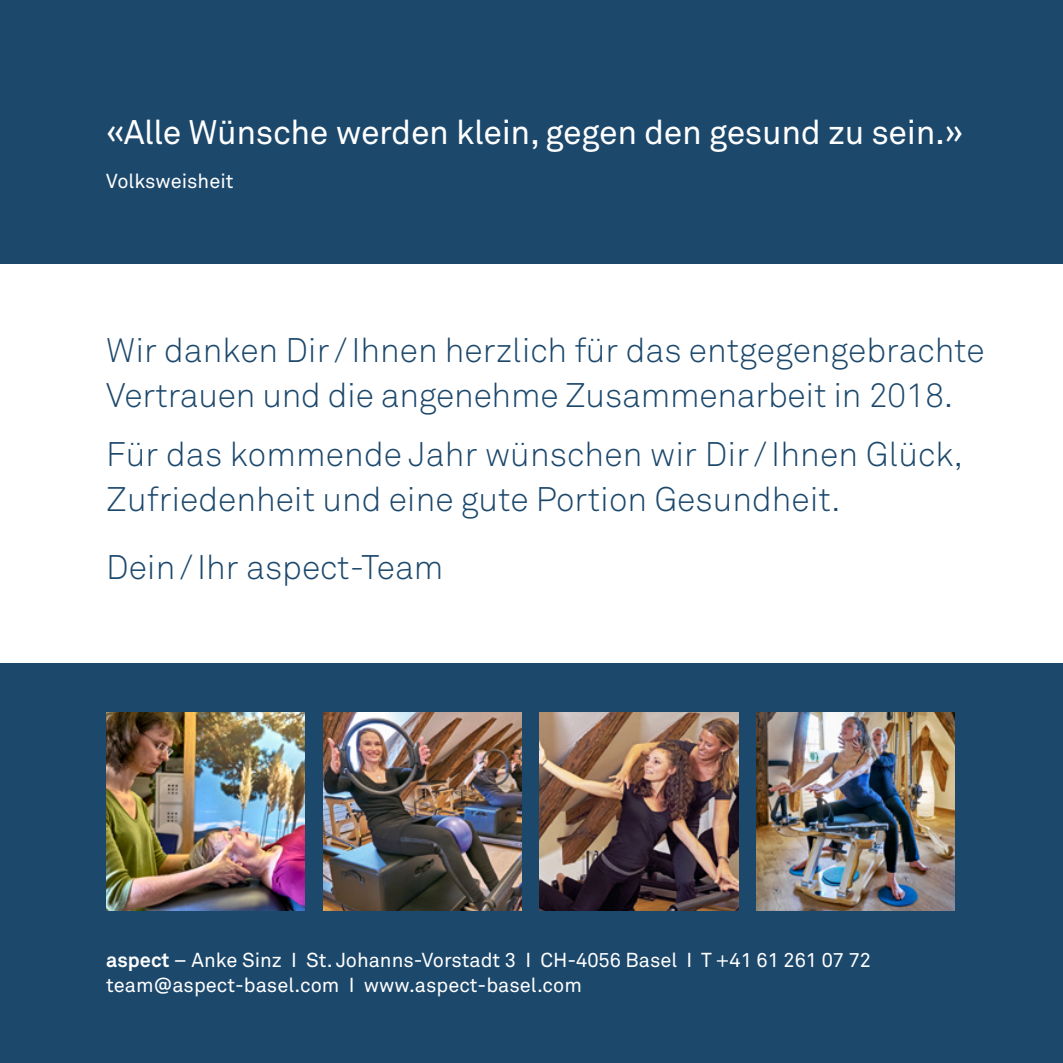
<style>
.page{position:relative;width:1063px;height:1063px;background:#fff}
.page>*{position:absolute;margin:0;border:0;box-sizing:border-box;transform-origin:0 0}
.t1{font:300 33.75px/45px "Akkurat";color:#1c486c}
.t2{font:33.75px "Akkurat";letter-spacing:-.01em;color:#fff}
.t3{font:20px/25px "Akkurat";color:#fff}
.s1{font-weight:700}
</style>
<div class="page">
<div style="left:0;top:663px;width:1063px;height:400px;background:#1c486c"></div>
<img style="left:106px;top:712px;width:199px;height:199px">
<img style="left:756px;top:712px;width:199px;height:199px">
<div style="left:0;top:0;width:1063px;height:264px;background:#1c486c"></div>
<img style="left:323px;top:712px;width:198px;height:199px">
<img style="left:540px;top:712px;width:198px;height:199px">
<p class="t2" style="left:106px;top:111px;width:859px">«Alle Wünsche werden klein, gegen den gesund zu sein.»</p>
<p class="t3" style="left:106px;top:168px;width:129px">Volksweisheit</p>
<p class="t1" style="left:106px;top:327px;width:880px">Wir danken Dir/Ihnen herzlich für das entgegengebrachte<br>Vertrauen und die angenehme Zusammenarbeit in 2018.</p>
<p class="t1" style="left:106px;top:431px;width:858px">Für das kommende Jahr wünschen wir Dir/Ihnen Glück,<br>Zufriedenheit und eine gute Portion Gesundheit.</p>
<p class="t1" style="left:106px;top:544px;width:339px">Dein/Ihr aspect-Team</p>
<p class="t3" style="left:106px;top:948px;width:766px"><span class="s1">aspect</span> – Anke Sinz I St. Johanns-Vorstadt 3 I CH-4056 Basel I T +41 61 261 07 72 team@aspect-basel.com I www.aspect-basel.com</p>
</div>
